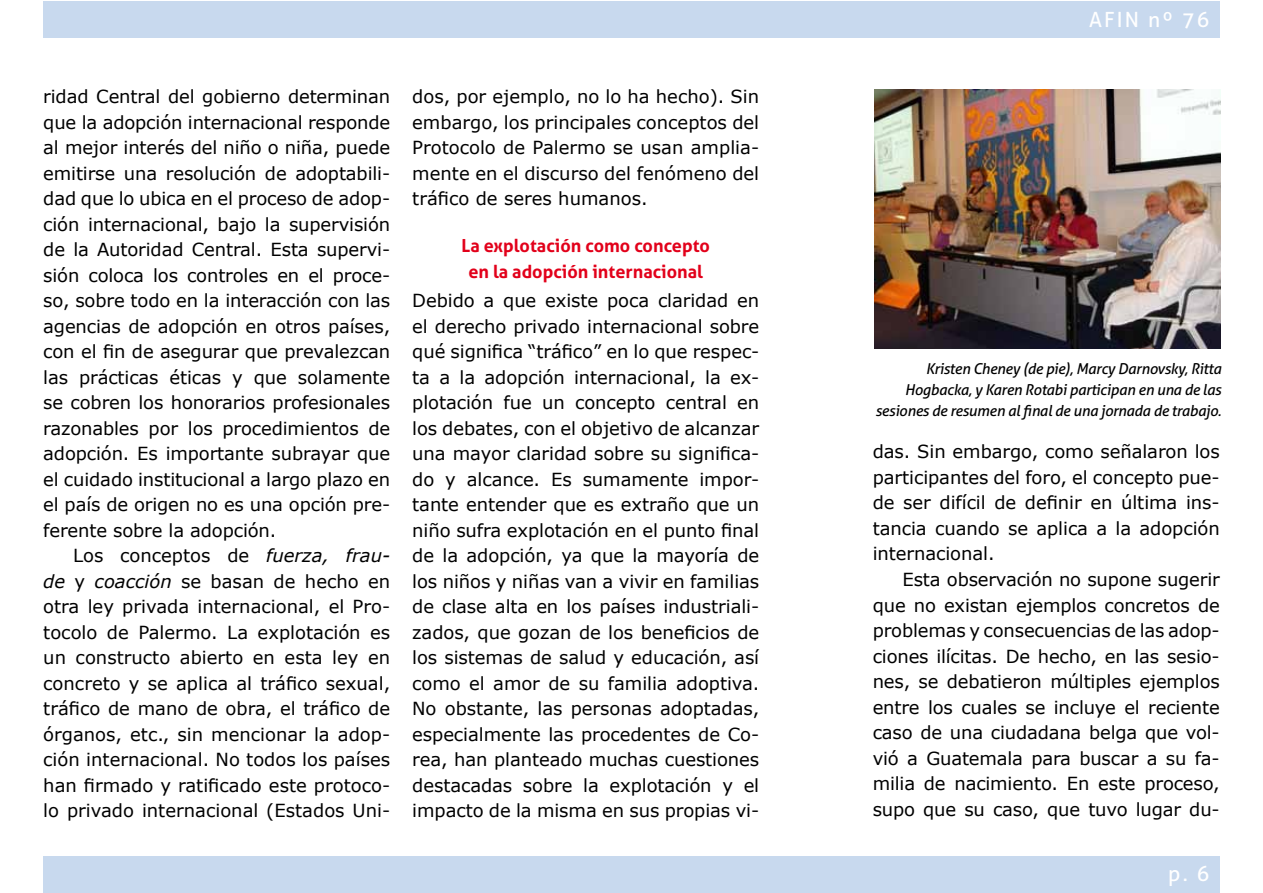
<style>
.page{position:relative;width:1263px;height:893px;background:#fff}
.page>*{position:absolute;margin:0;border:0;box-sizing:border-box;transform-origin:0 0}
.t1{font:21px "Aller";letter-spacing:.1em;color:#fff}
.t2{font:18px/25.5px "Verdana";letter-spacing:-.005em;color:#000;text-align:justify}
.t3{font:700 18px/25.5px "Aller";color:#e2001a;text-align:center}
.t4{font:italic 15px/21px "Aller";letter-spacing:-.02em;color:#000;text-align:right}
.s1{font-style:italic}
</style>
<div class="page">
<div style="left:43px;top:1px;width:1177px;height:37px;background:#c8d9ee"></div>
<div style="left:43px;top:856px;width:1177px;height:37px;background:#c8d9ee"></div>
<img style="left:874px;top:89px;width:346px;height:260px">
<p class="t2" style="left:43px;top:84px;width:349px">ridad Central del gobierno determinan que la adopción internacional responde al mejor interés del niño o niña, puede emitirse una resolución de adoptabili&shy;dad que lo ubica en el proceso de adop&shy;ción internacional, bajo la supervisión de la Autoridad Central. Esta supervi&shy;sión coloca los controles en el proce&shy;so, sobre todo en la interacción con las agencias de adopción en otros países, con el fin de asegurar que prevalezcan las prácticas éticas y que solamente se cobren los honorarios profesionales razonables por los procedimientos de adopción. Es importante subrayar que el cuidado institucional a largo plazo en el país de origen no es una opción pre&shy;ferente sobre la adopción.</p>
<p class="t2" style="left:43px;top:543px;width:348px;text-indent:30px">Los conceptos de <span class="s1">fuerza, frau&shy;de</span> y <span class="s1">coacción</span> se basan de hecho en otra ley privada internacional, el Pro&shy;tocolo de Palermo. La explotación es un constructo abierto en esta ley en concreto y se aplica al tráfico sexual, tráfico de mano de obra, el tráfico de órganos, etc., sin mencionar la adop&shy;ción internacional. No todos los países han firmado y ratificado este protoco&shy;lo privado internacional (Estados Uni-</p>
<p class="t2" style="left:412px;top:84px;width:348px">dos, por ejemplo, no lo ha hecho). Sin embargo, los principales conceptos del Protocolo de Palermo se usan amplia&shy;mente en el discurso del fenómeno del tráfico de seres humanos.</p>
<p class="t3" style="left:461px;top:233px;width:250px">La explotación como concepto en la adopción internacional</p>
<p class="t2" style="left:412px;top:288px;width:349px">Debido a que existe poca claridad en el derecho privado internacional sobre qué significa “tráfico” en lo que respec&shy;ta a la adopción internacional, la ex&shy;plotación fue un concepto central en los debates, con el objetivo de alcanzar una mayor claridad sobre su significa&shy;do y alcance. Es sumamente impor&shy;tante entender que es extraño que un niño sufra explotación en el punto final de la adopción, ya que la mayoría de los niños y niñas van a vivir en familias de clase alta en los países industriali&shy;zados, que gozan de los beneficios de los sistemas de salud y educación, así como el amor de su familia adoptiva.<br>No obstante, las personas adoptadas, especialmente las procedentes de Co&shy;rea, han planteado muchas cuestiones destacadas sobre la explotación y el impacto de la misma en sus propias vi-</p>
<p class="t1" style="left:1089px;top:7px;width:122px">AFIN nº 76</p>
<p class="t4" style="left:875px;top:358px;width:347px">Kristen Cheney (de pie), Marcy Darnovsky, Ritta<br>Hogbacka, y Karen Rotabi participan en una de las sesiones de resumen al final de una jornada de trabajo.</p>
<p class="t2" style="left:873px;top:439px;width:348px">das. Sin embargo, como señalaron los participantes del foro, el concepto pue&shy;de ser difícil de definir en última ins&shy;tancia cuando se aplica a la adopción internacional.</p>
<p class="t2" style="left:873px;top:566px;width:349px;text-indent:30px">Esta observación no supone sugerir que no existan ejemplos concretos de problemas y consecuencias de las adop&shy;ciones ilícitas. De hecho, en las sesio&shy;nes, se debatieron múltiples ejemplos entre los cuales se incluye el reciente caso de una ciudadana belga que vol&shy;vió a Guatemala para buscar a su fa&shy;milia de nacimiento. En este proceso, supo que su caso, que tuvo lugar du-</p>
<p class="t1" style="left:1168px;top:861px;width:43px">p. 6</p>
</div>
